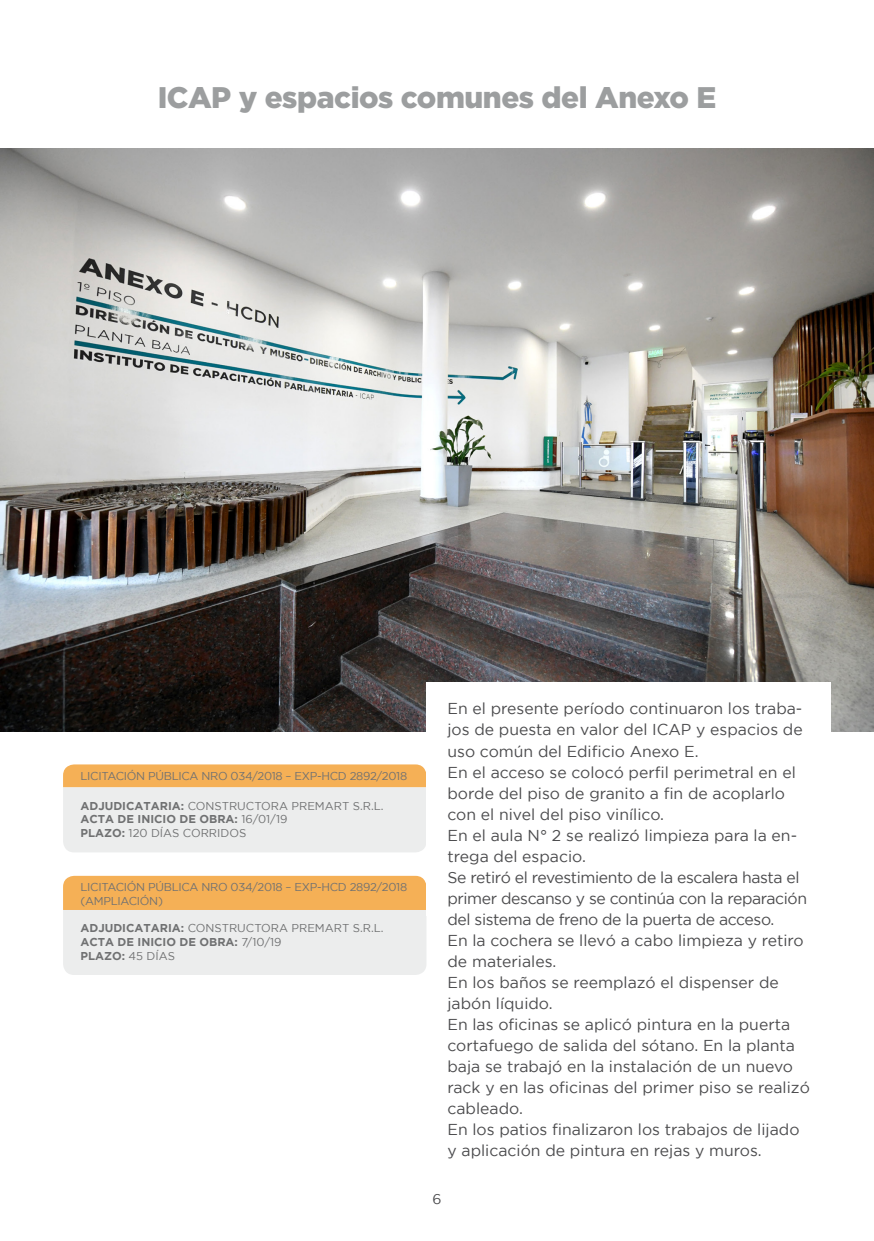
<style>
.page{position:relative;width:874px;height:1241px;background:#fff}
.page>*{position:absolute;margin:0;border:0;box-sizing:border-box;transform-origin:0 0}
.t1{font:900 29.75px "Gotham";letter-spacing:-.015em;color:#9c9e9f}
.t2{font:15.75px/21px "Gotham";color:#4b4b4d}
.t3{font:14px "Gotham";color:#4b4b4d}
.t4{font:11.38px/13.7px "Gotham";letter-spacing:-.025em;color:#707172}
.t5{font:11.38px/13.7px "Gotham";color:#707172}
.t6{font:700 11.38px/13.7px "Gotham";color:#707172}
.s1{font-weight:700}
.s2{font-weight:400}
</style>
<div class="page">
<svg style="left:63px;top:764px;width:363px;height:88px;background:#eeddc6"></svg>
<svg style="left:63px;top:875px;width:363px;height:99px;background:#efd8b9"></svg>
<img style="left:0;top:149px;width:873px;height:582px">
<div style="left:426px;top:682px;width:404px;height:233px;background:#fff"></div>
<h1 class="t1" style="left:158px;top:80px;width:560px">ICAP y espacios comunes del Anexo E</h1>
<p class="t4" style="left:80px;top:769px;width:328px">LICITACIÓN PÚBLICA NRO 034/2018 – EXP-HCD 2892/2018</p>
<p class="t5" style="left:80px;top:798px;width:304px"><span class="s1">ADJUDICATARIA:</span> CONSTRUCTORA PREMART S.R.L.<br><span class="s1">ACTA DE INICIO DE OBRA:</span> 16/01/19<br><span class="s1">PLAZO:</span> 120 DÍAS CORRIDOS</p>
<p class="t4" style="left:80px;top:879px;width:328px">LICITACIÓN PÚBLICA NRO 034/2018 – EXP-HCD 2892/2018 (AMPLIACIÓN)</p>
<p class="t6" style="left:80px;top:921px;width:304px">ADJUDICATARIA: <span class="s2">CONSTRUCTORA PREMART S.R.L.<br></span>ACTA DE INICIO DE OBRA: <span class="s2">7/10/19<br></span>PLAZO: <span class="s2">45 DÍAS</span></p>
<p class="t2" style="left:447px;top:698px;width:363px">En el presente período continuaron los traba&shy;jos de puesta en valor del ICAP y espacios de uso común del Edificio Anexo E.<br>En el acceso se colocó perfil perimetral en el borde del piso de granito a fin de acoplarlo con el nivel del piso vinílico.<br>En el aula N° 2 se realizó limpieza para la en&shy;trega del espacio.<br>Se retiró el revestimiento de la escalera hasta el primer descanso y se continúa con la reparación del sistema de freno de la puerta de acceso.<br>En la cochera se llevó a cabo limpieza y retiro de materiales.<br>En los baños se reemplazó el dispenser de jabón líquido.<br>En las oficinas se aplicó pintura en la puerta cortafuego de salida del sótano. En la planta baja se trabajó en la instalación de un nuevo rack y en las oficinas del primer piso se realizó cableado.<br>En los patios finalizaron los trabajos de lijado y aplicación de pintura en rejas y muros.</p>
<p class="t3" style="left:432px;top:1190px;width:11px">6</p>
</div>
